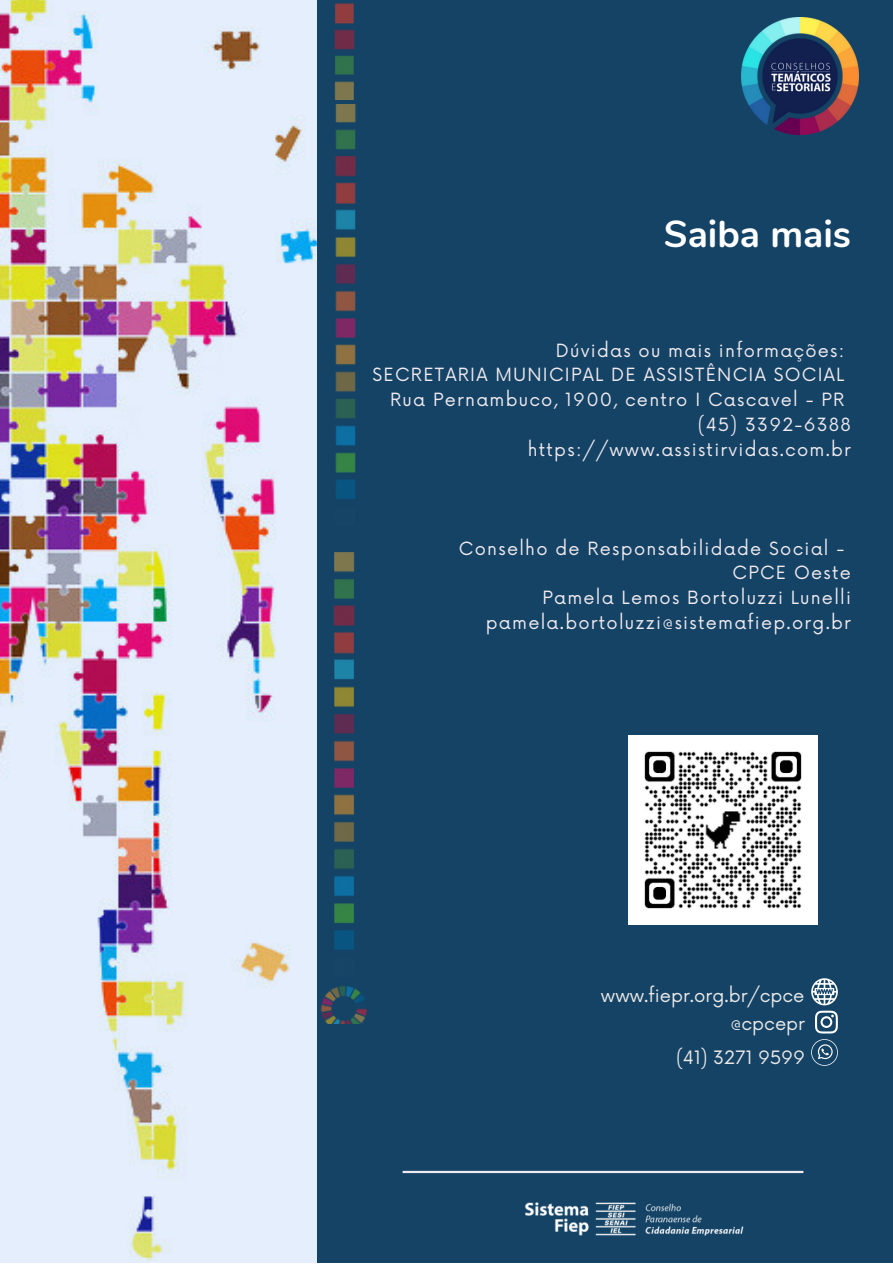
<style>
.page{position:relative;width:893px;height:1264px;background:#fff}
.page>*{position:absolute;margin:0;border:0;box-sizing:border-box;transform-origin:0 0}
.t1{font:700 37.5px "Nunito";color:#fff}
.t2{font:18px "Now";color:#ebe9e7}
.t3{font:17.7px "Now";letter-spacing:.07em;color:#f0eaee}
</style>
<div class="page">
<div style="left:0;top:0;width:892px;height:1262px;background:#144366"></div>
<img style="left:0;top:0;width:316px;height:1262px">
<img style="left:334px;top:3px;width:21px;height:96px">
<img style="left:316px;top:552px;width:52px;height:471px">
<img style="left:335px;top:104px;width:21px;height:395px">
<hr style="left:402px;top:1170px;width:401px;height:3px;background:#f0eaee">
<img style="left:628px;top:735px;width:189px;height:189px">
<svg style="left:811px;top:978px;width:26px;height:55px"></svg>
<svg style="left:811px;top:1039px;width:26px;height:26px"></svg>
<img style="left:498px;top:1173px;width:260px;height:63px">
<img style="left:741px;top:17px;width:117px;height:117px">
<p class="t1" style="left:663px;top:209px;width:189px">Saiba mais</p>
<p class="t3" style="left:556px;top:340px;width:290px">Dúvidas ou mais informações:</p>
<p class="t3" style="left:372px;top:365px;width:473px">SECRETARIA MUNICIPAL DE ASSISTÊNCIA SOCIAL</p>
<p class="t3" style="left:390px;top:390px;width:455px">Rua Pernambuco, 1900, centro I Cascavel - PR</p>
<p class="t3" style="left:698px;top:414px;width:155px">(45) 3392-6388</p>
<p class="t3" style="left:528px;top:439px;width:324px">https://www.assistirvidas.com.br</p>
<p class="t3" style="left:459px;top:538px;width:387px">Conselho de Responsabilidade Social -</p>
<p class="t3" style="left:732px;top:563px;width:120px">CPCE Oeste</p>
<p class="t3" style="left:542px;top:587px;width:310px">Pamela Lemos Bortoluzzi Lunelli</p>
<p class="t3" style="left:486px;top:612px;width:366px">pamela.bortoluzzi@sistemafiep.org.br</p>
<p class="t2" style="left:601px;top:985px;width:205px">www.fiepr.org.br/cpce</p>
<p class="t2" style="left:730px;top:1013px;width:76px">@cpcepr</p>
<p class="t2" style="left:676px;top:1047px;width:130px">(41) 3271 9599</p>
</div>
